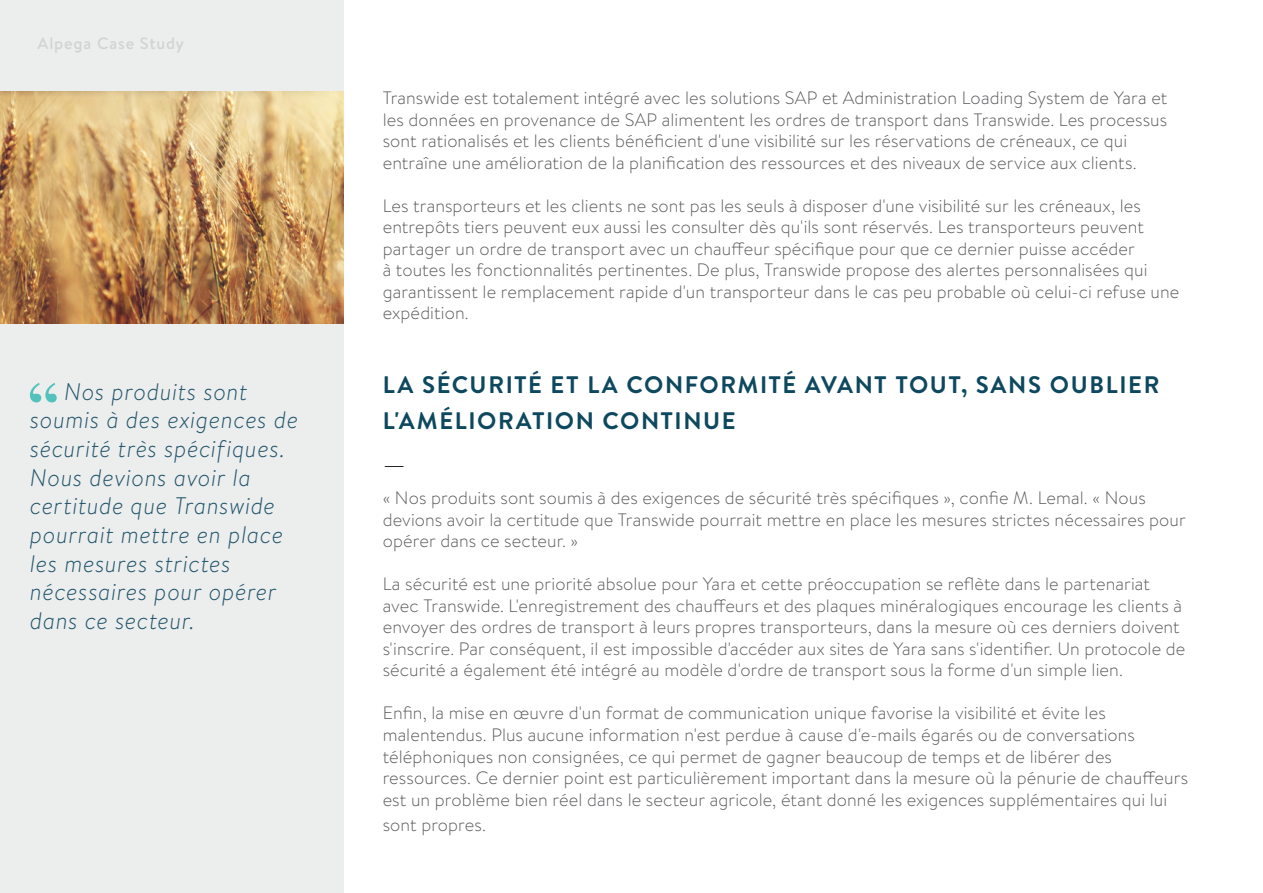
<style>
.page{position:relative;width:1263px;height:893px;background:#fff}
.page>*{position:absolute;margin:0;border:0;box-sizing:border-box;transform-origin:0 0}
.Sub-Headline_Body{font:300 30px "Brandon Text";color:#231f20}
.Quotation_12{font:italic 300 23.85px/28.7px "Brandon Text";letter-spacing:.025em;color:#1f5369}
.Sub-Headline_Body-2{font:700 23.85px/36px "Brandon Text";letter-spacing:.065em;color:#0d485e}
.Body_Text_1{font:300 18px/21.5px "Brandon Text";letter-spacing:.005em;color:#57585a}
.t1{font:500 16.5px "Brandon Text";letter-spacing:.055em;color:#d1d4d3}
</style>
<div class="page">
<div style="left:0;top:0;width:344px;height:893px;background:#eceded"></div>
<img style="left:0;top:91px;width:344px;height:233px">
<svg style="left:30px;top:383px;width:27px;height:19px"></svg>
<p class="t1" style="left:37px;top:32px;width:148px">Alpega Case Study</p>
<p class="Quotation_12" style="left:30px;top:376px;width:270px;text-indent:34px">Nos produits sont soumis à des exigences de sécurité très spécifiques.<br>Nous devions avoir la certitude que Transwide pourrait mettre en place les mesures strictes nécessaires pour opérer dans ce secteur.</p>
<p class="Body_Text_1" style="left:383px;top:86px;width:786px">Transwide est totalement intégré avec les solutions SAP et Administration Loading System de Yara et les données en provenance de SAP alimentent les ordres de transport dans Transwide. Les processus sont rationalisés et les clients bénéficient d'une visibilité sur les réservations de créneaux, ce qui entraîne une amélioration de la planification des ressources et des niveaux de service aux clients.</p>
<p class="Body_Text_1" style="left:383px;top:194px;width:798px">Les transporteurs et les clients ne sont pas les seuls à disposer d'une visibilité sur les créneaux, les entrepôts tiers peuvent eux aussi les consulter dès qu'ils sont réservés. Les transporteurs peuvent partager un ordre de transport avec un chauffeur spécifique pour que ce dernier puisse accéder<br>à toutes les fonctionnalités pertinentes. De plus, Transwide propose des alertes personnalisées qui garantissent le remplacement rapide d'un transporteur dans le cas peu probable où celui-ci refuse une expédition.</p>
<p class="Sub-Headline_Body-2" style="left:383px;top:366px;width:778px">LA SÉCURITÉ ET LA CONFORMITÉ AVANT TOUT, SANS OUBLIER<br>L'AMÉLIORATION CONTINUE</p>
<p class="Sub-Headline_Body" style="left:383px;top:443px;width:25px">—</p>
<p class="Body_Text_1" style="left:383px;top:487px;width:805px">« Nos produits sont soumis à des exigences de sécurité très spécifiques », confie M. Lemal. « Nous devions avoir la certitude que Transwide pourrait mettre en place les mesures strictes nécessaires pour opérer dans ce secteur. »</p>
<p class="Body_Text_1" style="left:383px;top:573px;width:804px">La sécurité est une priorité absolue pour Yara et cette préoccupation se reflète dans le partenariat avec Transwide. L'enregistrement des chauffeurs et des plaques minéralogiques encourage les clients à envoyer des ordres de transport à leurs propres transporteurs, dans la mesure où ces derniers doivent s'inscrire. Par conséquent, il est impossible d'accéder aux sites de Yara sans s'identifier. Un protocole de sécurité a également été intégré au modèle d'ordre de transport sous la forme d'un simple lien.</p>
<p class="Body_Text_1" style="left:383px;top:702px;width:807px">Enfin, la mise en œuvre d'un format de communication unique favorise la visibilité et évite les malentendus. Plus aucune information n'est perdue à cause d'e-mails égarés ou de conversations téléphoniques non consignées, ce qui permet de gagner beaucoup de temps et de libérer des ressources. Ce dernier point est particulièrement important dans la mesure où la pénurie de chauffeurs est un problème bien réel dans le secteur agricole, étant donné les exigences supplémentaires qui lui</p>
<p class="Body_Text_1" style="left:383px;top:813px;width:105px">sont propres.</p>
</div>
